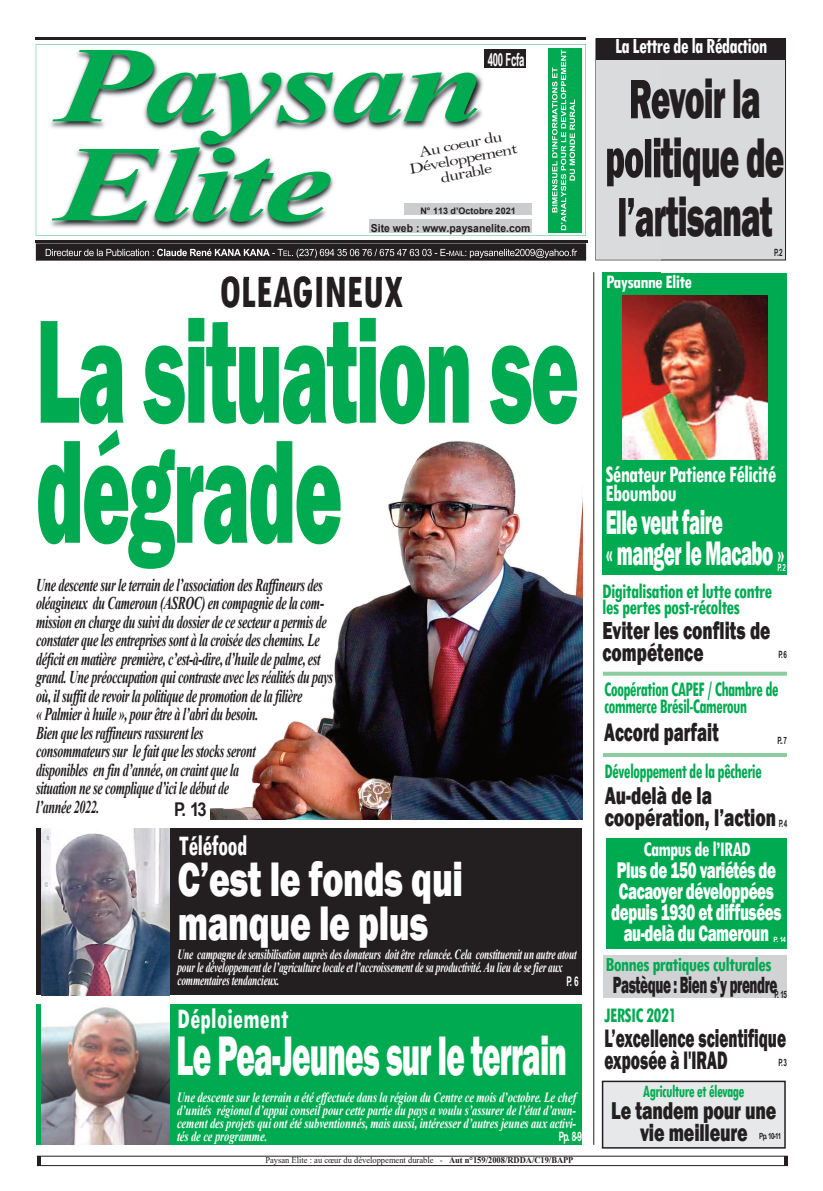
<style>
.page{position:relative;width:823px;height:1191px;background:#fff}
.page>*{position:absolute;margin:0;border:0;box-sizing:border-box;transform-origin:0 0}
.t1{font:800 152.4px/120px "Franklin Gothic";letter-spacing:-.025em;color:#00aa51;scale:.54 1}
.t2{font:italic 700 107.7px/99px "Times New Roman";letter-spacing:-.03em;color:#00aa51;scale:1.39 1}
.t3{font:800 57.4px/59px "Franklin Gothic";letter-spacing:-.025em;color:#231f20;text-align:center;scale:.58 1}
.t4{font:800 57.2px "Franklin Gothic";letter-spacing:-.025em;color:#fff;scale:.55 1}
.t5{font:700 condensed 50px "Tw Cen";color:#231f20;scale:.82 1}
.t6{font:800 49.8px/43.2px "Franklin Gothic";letter-spacing:-.01em;color:#fff;scale:.71 1}
.t7{font:800 35px/31px "Franklin Gothic";letter-spacing:-.025em;color:#fff;scale:.54 1}
.t8{font:700 condensed 30px "Tw Cen";color:#fff;scale:.84 1}
.t9{font:700 condensed 30px "Tw Cen";letter-spacing:-.025em;color:#fff;scale:.8 1}
.t10{font:800 26px/22px "Franklin Gothic";color:#231f20;scale:.6 1}
.t11{font:800 26px "Franklin Gothic";color:#231f20;scale:.66 1}
.t12{font:800 25.2px/22.3px "Franklin Gothic";color:#231f20;scale:.69 1}
.t13{font:700 condensed 25px/19px "Tw Cen";letter-spacing:-.035em;color:#fff;scale:.84 1}
.t14{font:800 25px/22px "Franklin Gothic";color:#231f20;scale:.7 1}
.t15{font:800 25px/22px "Franklin Gothic";color:#231f20;text-align:center;scale:.72 1}
.t16{font:800 24.1px "Franklin Gothic";letter-spacing:-.03em;color:#231f20;scale:.56 1}
.t17{font:800 23.3px/20.9px "Franklin Gothic";letter-spacing:-.025em;color:#fff;text-align:center;scale:.65 1}
.t18{font:700 condensed 23px "Tw Cen";letter-spacing:-.035em;color:#fff;scale:.84 1}
.t19{font:700 condensed 22px/17px "Tw Cen";letter-spacing:-.035em;color:#00aa51;scale:.75 1}
.t20{font:700 condensed 22px/16px "Tw Cen";letter-spacing:-.035em;color:#00aa51;scale:.86 1}
.t21{font:700 condensed 22px "Tw Cen";letter-spacing:-.035em;color:#fff;scale:.86 1}
.t22{font:700 condensed 22px "Tw Cen";letter-spacing:-.035em;color:#00aa51;scale:.83 1}
.t23{font:700 condensed 21.2px "Tw Cen";letter-spacing:-.035em;color:#00aa51;scale:.89 1}
.t24{font:700 condensed 20px "Tw Cen";letter-spacing:-.035em;color:#fff;scale:.92 1}
.t25{font:700 19px "Arial Narrow";color:#231f20;scale:1.06 1}
.t26{font:700 condensed 18.5px "Tw Cen";letter-spacing:-.035em;color:#00aa51;scale:.78 1}
.t27{font:italic 700 18px/18.5px "Times New Roman";letter-spacing:-.03em;color:#231f20;scale:.67 1}
.t28{font:700 18px "Arial Narrow";letter-spacing:-.025em;color:#fff;scale:.65 1}
.t29{font:15.5px/14.6px "Bell";color:#231f20;text-align:center;scale:1.23 1}
.t30{font:italic 700 14px/13px "Times New Roman";letter-spacing:-.02em;color:#fff;text-align:justify;scale:.76 1}
.t31{font:italic 700 14px/13px "Times New Roman";letter-spacing:-.02em;color:#fff;scale:.67 1}
.t32{font:700 13.3px "Arial Narrow";color:#fff;scale:.75 1}
.t33{font:700 13px "Arial Narrow";color:#fff;scale:.77 1}
.t34{font:700 11px "Arial";color:#231f20;scale:.94 1}
.t35{font:700 10px "Arial Narrow";color:#231f20;scale:.77 1}
.t36{font:700 10px "Arial Narrow";color:#fff;scale:.77 1}
.t37{font:700 9px "Arial";color:#231f20}
.t38{font:8.8px "Times New Roman";color:#231f20;scale:.96 1}
.t39{font:700 8.5px "Arial Narrow";color:#231f20;scale:.91 1}
.t40{font:700 7.3px "Arial Narrow";color:#fff;scale:1.06 1}
.s1{font-weight:700}
</style>
<div class="page">
<div style="left:603px;top:955px;width:183px;height:43px;background:#d1d2d4"></div>
<div style="left:602px;top:273px;width:184px;height:301px;background:#00aa51"></div>
<div style="left:595px;top:39px;width:190px;height:221px;background:#d9dadc"></div>
<hr style="left:37px;top:1156px;width:750px;height:1px;background:#231f20">
<hr style="left:37px;top:1165px;width:750px;height:1px;background:#231f20">
<svg style="left:37px;top:1157px;width:4px;height:8px"></svg>
<svg style="left:783px;top:1156px;width:4px;height:9px"></svg>
<div style="left:36px;top:828px;width:545px;height:167px;background:#231f20"></div>
<div style="left:36px;top:1004px;width:545px;height:140px;background:#00aa51"></div>
<img style="left:622px;top:296px;width:145px;height:163px">
<img style="left:41px;top:828px;width:129px;height:167px">
<img style="left:42px;top:1004px;width:128px;height:140px">
<img style="left:35px;top:37px;width:625px;height:242px">
<img style="left:602px;top:273px;width:58px;height:6px">
<img style="left:36px;top:243px;width:549px;height:1px">
<img style="left:36px;top:244px;width:549px;height:16px">
<img style="left:46px;top:249px;width:42px;height:7px">
<img style="left:157px;top:249px;width:44px;height:7px">
<img style="left:272px;top:249px;width:57px;height:9px">
<img style="left:469px;top:251px;width:24px;height:7px">
<img style="left:595px;top:38px;width:65px;height:222px">
<img style="left:224px;top:276px;width:178px;height:3px">
<svg style="left:607px;top:275px;width:7px;height:4px"></svg>
<img style="left:630px;top:79px;width:30px;height:40px">
<img style="left:606px;top:138px;width:54px;height:48px">
<img style="left:619px;top:197px;width:41px;height:40px">
<img style="left:36px;top:240px;width:551px;height:2px">
<img style="left:36px;top:37px;width:549px;height:2px">
<img style="left:36px;top:44px;width:549px;height:191px">
<img style="left:548px;top:48px;width:33px;height:184px">
<img style="left:551px;top:129px;width:6px;height:83px">
<img style="left:560px;top:159px;width:6px;height:71px">
<img style="left:569px;top:111px;width:5px;height:69px">
<div style="left:404px;top:203px;width:127px;height:11px;background:#cbccce"></div>
<div style="left:484px;top:50px;width:41px;height:18px;background:#231f20"></div>
<div style="left:602px;top:1081px;width:182px;height:66px;background:#e7e8e9"></div>
<div style="left:601px;top:1080px;width:184px;height:68px;border:2px solid #231f20"></div>
<div style="left:596px;top:38px;width:189px;height:22px;background:#231f20"></div>
<hr style="left:593px;top:272px;width:1px;height:872px;background:#231f20">
<svg style="left:602px;top:671px;width:184px;height:4px"></svg>
<div style="left:369px;top:219px;width:162px;height:13px;background:#cbccce"></div>
<div style="left:605px;top:838px;width:181px;height:110px;background:#00aa51"></div>
<img style="left:211px;top:441px;width:371px;height:378px">
<hr style="left:602px;top:753px;width:184px;height:4px;background:#8bcd9e">
<h2 class="t2" style="left:57px;top:35px;width:309px">Paysan<br>Elite</h2>
<p class="t28" style="left:487px;top:49px;width:58px">400 Fcfa</p>
<p class="t29" style="left:405px;top:148px;width:91px;rotate:-11deg">Au coeur du<br>Développement durable</p>
<p class="t37" style="left:420px;top:205px;width:97px">N° 113 d’Octobre 2021</p>
<p class="t34" style="left:371px;top:222px;width:171px">Site web : www.paysanelite.com</p>
<p class="t18" style="left:614px;top:34px;width:182px">La Lettre de la Rédaction</p>
<h3 class="t3" style="left:605px;top:69px;width:310px">Revoir la politique de l’artisanat</h3>
<p class="t35" style="left:773px;top:246px;width:12px">P.2</p>
<h3 class="t5" style="left:219px;top:266px;width:225px">OLéAgInEux</h3>
<p class="t24" style="left:605px;top:271px;width:95px">Paysanne Elite</p>
<h1 class="t1" style="left:36px;top:309px;width:1006px">La situation se dégrade</h1>
<p class="t27" style="left:36px;top:575px;width:444px">Une descente sur le terrain de l’association des Raffineurs des oléagineux du Cameroun (ASROC) en compagnie de la com&shy;mission en charge du suivi du dossier de ce secteur a permis de constater que les entreprises sont à la croisée des chemins. Le déficit en matière première, c’est-à-dire, d’huile de palme, est grand. Une préoccupation qui contraste avec les réalités du pays où, il suffit de revoir la politique de promotion de la filière<br>« Palmier à huile », pour être à l’abri du besoin.<br>Bien que les raffineurs rassurent les<br>consommateurs sur le fait que les stocks seront<br>disponibles en fin d’année, on craint que la<br>situation ne se complique d’ici le début de<br>l’année 2022.</p>
<p class="t25" style="left:174px;top:798px;width:32px">P. 13</p>
<h3 class="t9" style="left:179px;top:830px;width:87px">Téléfood</h3>
<h3 class="t6" style="left:177px;top:857px;width:403px">C’est le fonds qui manque le plus</h3>
<p class="t31" style="left:177px;top:947px;width:597px">Une campagne de sensibilisation auprès des donateurs doit être relancée. Cela constituerait un autre atout pour le développement de l’agriculture locale et l’accroissement de sa productivité. Au lieu de se fier aux commentaires tendancieux.</p>
<p class="t32" style="left:566px;top:973px;width:18px">P. 6</p>
<h3 class="t8" style="left:177px;top:1003px;width:134px">Déploiement</h3>
<h3 class="t4" style="left:176px;top:1022px;width:711px">Le Pea-Jeunes sur le terrain</h3>
<p class="t30" style="left:177px;top:1090px;width:526px">Une descente sur le terrain a été effectuée dans la région du Centre ce mois d’octobre. Le chef d’unités régional d’appui conseil pour cette partie du pays a voulu s’assurer de l’état d’avan&shy;cement des projets qui ont été subventionnés, mais aussi, intéresser d’autres jeunes aux activi&shy;tés de ce programme.</p>
<p class="t33" style="left:558px;top:1128px;width:32px">Pp. 8-9</p>
<p class="t38" style="left:265px;top:1155px;width:322px">Paysan Elite : au cœur du développement durable - <span class="s1">Aut n°159/2008/RDDA/C19/BAPP</span></p>
<h3 class="t13" style="left:605px;top:465px;width:205px">Sénateur Patience Félicité<br>Eboumbou</h3>
<h3 class="t7" style="left:605px;top:506px;width:332px">Elle veut faire<br>« manger le Macabo »</h3>
<p class="t36" style="left:777px;top:562px;width:12px">P.2</p>
<p class="t20" style="left:601px;top:583px;width:199px">Digitalisation et lutte contre les pertes post-récoltes</p>
<h3 class="t12" style="left:602px;top:619px;width:245px">Eviter les conflits de compétence</h3>
<p class="t35" style="left:778px;top:649px;width:12px">P.6</p>
<p class="t19" style="left:603px;top:681px;width:234px">Coopération CAPEF / Chambre de commerce Brésil-Cameroun</p>
<h3 class="t11" style="left:604px;top:717px;width:175px">Accord parfait</h3>
<p class="t35" style="left:776px;top:734px;width:14px">P.7</p>
<p class="t19" style="left:604px;top:763px;width:211px">Développement de la pêcherie</p>
<h3 class="t14" style="left:604px;top:784px;width:246px">Au-delà de la coopération, l’action</h3>
<p class="t35" style="left:778px;top:817px;width:12px">P.4</p>
<p class="t21" style="left:643px;top:838px;width:126px">Campus de l’IRAD</p>
<p class="t17" style="left:611px;top:859px;width:263px">Plus de 150 variétés de<br>Cacaoyer développées depuis 1930 et diffusées au-delà du Cameroun</p>
<p class="t40" style="left:773px;top:934px;width:13px">P. 14</p>
<p class="t23" style="left:605px;top:953px;width:188px">Bonnes pratiques culturales</p>
<h3 class="t16" style="left:612px;top:971px;width:295px">Pastèque : Bien s’y prendre</h3>
<p class="t35" style="left:774px;top:988px;width:18px">P. 15</p>
<p class="t22" style="left:603px;top:1004px;width:89px">JERSIC 2021</p>
<h3 class="t10" style="left:604px;top:1026px;width:304px">L’excellence scientifique exposée à l'IRAD</h3>
<p class="t35" style="left:778px;top:1056px;width:12px">P.3</p>
<p class="t26" style="left:642px;top:1082px;width:131px">Agriculture et élevage</p>
<h3 class="t15" style="left:610px;top:1099px;width:231px">Le tandem pour une vie meilleure</h3>
<p class="t39" style="left:758px;top:1131px;width:26px">Pp.10-11</p>
</div>
